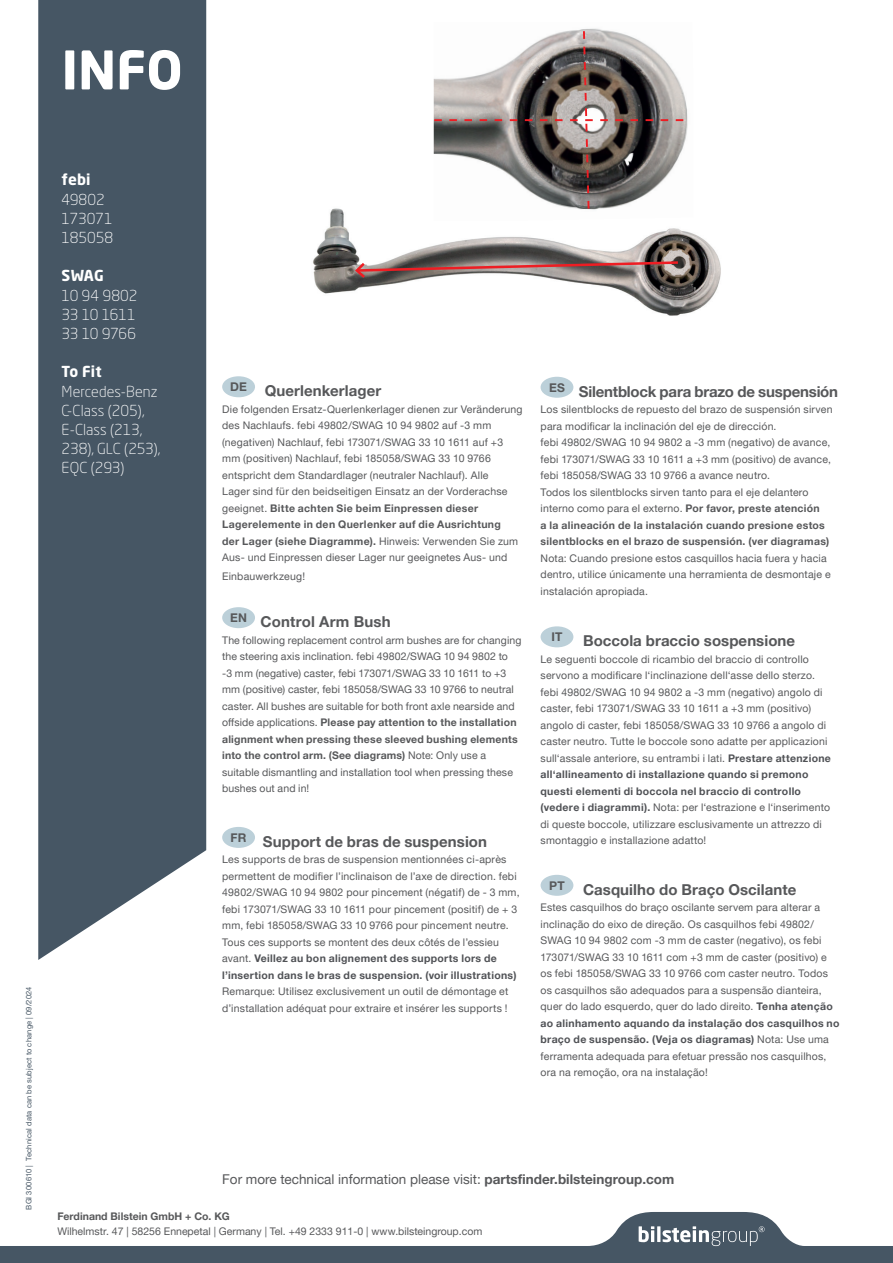
<style>
.page{position:relative;width:893px;height:1263px;background:#fff}
.page>*{position:absolute;margin:0;border:0;box-sizing:border-box;transform-origin:0 0}
.t1{font:700 52.5px "Neo Sans Pro";color:#fff}
.t2{font:700 15px "Helvetica Neue World 75";letter-spacing:.005em;color:#57585a}
.t3{font:300 15px/19.2px "Neo Sans Pro";letter-spacing:-.005em;color:#fff}
.t4{font:700 15px "Helvetica Neue World 75";letter-spacing:-.015em;color:#57585a}
.t5{font:700 15px "Neo Sans Pro";color:#fff}
.t6{font:13.5px "Helvetica Neue World 55 Roman";color:#57585a}
.t7{font:700 12px "Helvetica Neue World 75";color:#57585a}
.t8{font:10.5px/16.5px "Helvetica Neue World 55 Roman";letter-spacing:.02em;color:#57585a}
.t9{font:700 10.5px/16.5px "Helvetica Neue World 75";letter-spacing:.03em;color:#57585a}
.t10{font:700 10.5px/16.5px "Helvetica Neue World 75";letter-spacing:.03em;color:#505256}
.t11{font:10.5px "Helvetica Neue World 55 Roman";color:#57585a}
.t12{font:700 10.5px "Helvetica Neue World 75";color:#57585a}
.t13{font:7.5px "Helvetica Neue World 55 Roman";letter-spacing:.025em;color:#465664}
.s1{font-family:"Helvetica Neue World 55 Roman";font-weight:400}
.s2{font-family:"Helvetica Neue World 55 Roman";font-weight:400;color:#57585a}
.s3{font-family:"Helvetica Neue World 75";font-weight:700}
.s4{font-family:"Helvetica Neue World 75";font-weight:700;color:#505256}
</style>
<div class="page">
<svg style="left:38px;top:0;width:168px;height:960px;background:#52616e"></svg>
<svg style="left:0;top:1212px;width:893px;height:51px"></svg>
<svg style="left:639px;top:1226px;width:126px;height:20px"></svg>
<div style="left:222px;top:376px;width:33px;height:21px;background:#bcd0d9;border-radius:50%"></div>
<div style="left:222px;top:607px;width:33px;height:21px;background:#bcd0d9;border-radius:50%"></div>
<div style="left:222px;top:827px;width:33px;height:21px;background:#bcd0d9;border-radius:50%"></div>
<div style="left:541px;top:377px;width:32px;height:21px;background:#bcd0d9;border-radius:50%"></div>
<div style="left:541px;top:626px;width:32px;height:21px;background:#bcd0d9;border-radius:50%"></div>
<div style="left:541px;top:875px;width:32px;height:21px;background:#bcd0d9;border-radius:50%"></div>
<img style="left:313px;top:208px;width:408px;height:108px">
<img style="left:353px;top:260px;width:327px;height:20px">
<img style="left:434px;top:28px;width:259px;height:193px">
<svg style="left:434px;top:29px;width:249px;height:182px"></svg>
<h1 class="t1" style="left:62px;top:36px;width:123px">INFO</h1>
<p class="t13" style="left:24px;top:1209px;width:224px;rotate:-90deg">BGI 300610 | Technical data can be subject to change | 09/2024</p>
<h2 class="t5" style="left:62px;top:170px;width:30px">febi</h2>
<h2 class="t3" style="left:62px;top:189px;width:53px">49802<br>173071<br>185058</h2>
<h2 class="t5" style="left:62px;top:266px;width:44px">SWAG</h2>
<h2 class="t3" style="left:62px;top:285px;width:77px;text-align:justify">10 94 9802<br>33 10 1611<br>33 10 9766</h2>
<h2 class="t5" style="left:62px;top:362px;width:42px">To Fit</h2>
<h2 class="t3" style="left:62px;top:381px;width:100px">Mercedes-Benz<br>C-Class (205),<br>E-Class (213,<br>238), GLC (253),<br>EQC (293)</h2>
<h2 class="t2" style="left:230px;top:382px;width:153px"><sup>DE</sup> Querlenkerlager</h2>
<p class="t8" style="left:222px;top:401px;width:302px">Die folgenden Ersatz-Querlenkerlager dienen zur Veränderung des Nachlaufs. febi 49802/SWAG 10 94 9802 auf -3 mm (negativen) Nachlauf, febi 173071/SWAG 33 10 1611 auf +3 mm (positiven) Nachlauf, febi 185058/SWAG 33 10 9766 entspricht dem Standardlager (neutraler Nachlauf). Alle<br>Lager sind für den beidseitigen Einsatz an der Vorderachse</p>
<p class="t9" style="left:222px;top:500px;width:298px"><span class="s1">geeignet.</span> Bitte achten Sie beim Einpressen dieser<br>Lagerelemente in den Querlenker auf die Ausrichtung der Lager (siehe Diagramme). <span class="s1">Hinweis: Verwenden Sie zum</span></p>
<p class="t8" style="left:222px;top:548px;width:287px;line-height:19.2px">Aus- und Einpressen dieser Lager nur geeignetes Aus- und<br>Einbauwerkzeug!</p>
<h2 class="t2" style="left:230px;top:613px;width:162px"><sup>EN</sup> Control Arm Bush</h2>
<p class="t8" style="left:222px;top:632px;width:301px">The following replacement control arm bushes are for changing the steering axis inclination. febi 49802/SWAG 10 94 9802 to<br>-3 mm (negative) caster, febi 173071/SWAG 33 10 1611 to +3 mm (positive) caster, febi 185058/SWAG 33 10 9766 to neutral caster. All bushes are suitable for both front axle nearside and</p>
<p class="t9" style="left:222px;top:714px;width:297px;text-align:justify"><span class="s1">offside applications.</span> Please pay attention to the installation alignment when pressing these sleeved bushing elements into the control arm. (See diagrams) <span class="s1">Note: Only use a</span></p>
<p class="t8" style="left:222px;top:764px;width:292px">suitable dismantling and installation tool when pressing these bushes out and in!</p>
<p class="t7" style="left:231px;top:830px;width:17px">FR</p>
<h2 class="t2" style="left:263px;top:833px;width:226px">Support de bras de suspension</h2>
<p class="t8" style="left:222px;top:851px;width:299px">Les supports de bras de suspension mentionnées ci-après permettent de modifier l’inclinaison de l’axe de direction. febi 49802/SWAG 10 94 9802 pour pincement (négatif) de - 3 mm, febi 173071/SWAG 33 10 1611 pour pincement (positif) de + 3 mm, febi 185058/SWAG 33 10 9766 pour pincement neutre.<br>Tous ces supports se montent des deux côtés de l’essieu</p>
<p class="t10" style="left:222px;top:950px;width:296px"><span class="s2">avant.</span> Veillez au bon alignement des supports lors de l’insertion dans le bras de suspension. (voir illustrations)</p>
<p class="t8" style="left:222px;top:983px;width:288px">Remarque: Utilisez exclusivement un outil de démontage et d’installation adéquat pour extraire et insérer les supports !</p>
<h2 class="t4" style="left:549px;top:383px;width:291px"><sup>ES</sup> Silentblock para brazo de suspensión</h2>
<p class="t8" style="left:541px;top:401px;width:293px">Los silentblocks de repuesto del brazo de suspensión sirven para modificar la inclinación del eje de dirección.<br>febi 49802/SWAG 10 94 9802 a -3 mm (negativo) de avance, febi 173071/SWAG 33 10 1611 a +3 mm (positivo) de avance, febi 185058/SWAG 33 10 9766 a avance neutro.<br>Todos los silentblocks sirven tanto para el eje delantero interno como para el externo. <span class="s3">Por favor, preste atención</span></p>
<p class="t9" style="left:541px;top:517px;width:290px">a la alineación de la instalación cuando presione estos silentblocks en el brazo de suspensión. (ver diagramas)</p>
<p class="t8" style="left:541px;top:550px;width:292px">Nota: Cuando presione estos casquillos hacia fuera y hacia dentro, utilice únicamente una herramienta de desmontaje e instalación apropiada.</p>
<p class="t7" style="left:551px;top:630px;width:13px">IT</p>
<h2 class="t2" style="left:583px;top:632px;width:214px">Boccola braccio sospensione</h2>
<p class="t8" style="left:541px;top:651px;width:292px">Le seguenti boccole di ricambio del braccio di controllo servono a modificare l‘inclinazione dell‘asse dello sterzo. febi 49802/SWAG 10 94 9802 a -3 mm (negativo) angolo di caster, febi 173071/SWAG 33 10 1611 a +3 mm (positivo) angolo di caster, febi 185058/SWAG 33 10 9766 a angolo di caster neutro. Tutte le boccole sono adatte per applicazioni sull‘assale anteriore, su entrambi i lati. <span class="s4">Prestare attenzione</span></p>
<p class="t10" style="left:541px;top:766px;width:269px">all‘allineamento di installazione quando si premono questi elementi di boccola nel braccio di controllo</p>
<p class="t8" style="left:541px;top:799px;width:291px"><span class="s4">(vedere i diagrammi).</span> Nota: per l‘estrazione e l‘inserimento di queste boccole, utilizzare esclusivamente un attrezzo di smontaggio e installazione adatto!</p>
<h2 class="t2" style="left:549px;top:881px;width:249px"><sup>PT</sup> Casquilho do Braço Oscilante</h2>
<p class="t8" style="left:541px;top:899px;width:294px">Estes casquilhos do braço oscilante servem para alterar a inclinação do eixo de direção. Os casquilhos febi 49802/ SWAG 10 94 9802 com -3 mm de caster (negativo), os febi 173071/SWAG 33 10 1611 com +3 mm de caster (positivo) e os febi 185058/SWAG 33 10 9766 com caster neutro. Todos os casquilhos são adequados para a suspensão dianteira, quer do lado esquerdo, quer do lado direito. <span class="s4">Tenha atenção</span></p>
<p class="t10" style="left:541px;top:1015px;width:300px">ao alinhamento aquando da instalação dos casquilhos no braço de suspensão. (Veja os diagramas) <span class="s2">Nota: Use uma</span></p>
<p class="t8" style="left:541px;top:1048px;width:287px">ferramenta adequada para efetuar pressão nos casquilhos, ora na remoção, ora na instalação!</p>
<p class="t6" style="left:222px;top:1171px;width:454px">For more technical information please visit: <span class="s3">partsfinder.bilsteingroup.com</span></p>
<p class="t12" style="left:57px;top:1210px;width:174px">Ferdinand Bilstein GmbH + Co. KG</p>
<p class="t11" style="left:57px;top:1225px;width:426px">Wilhelmstr. 47 | 58256 Ennepetal | Germany | Tel. +49 2333 911-0 | www.bilsteingroup.com</p>
</div>
